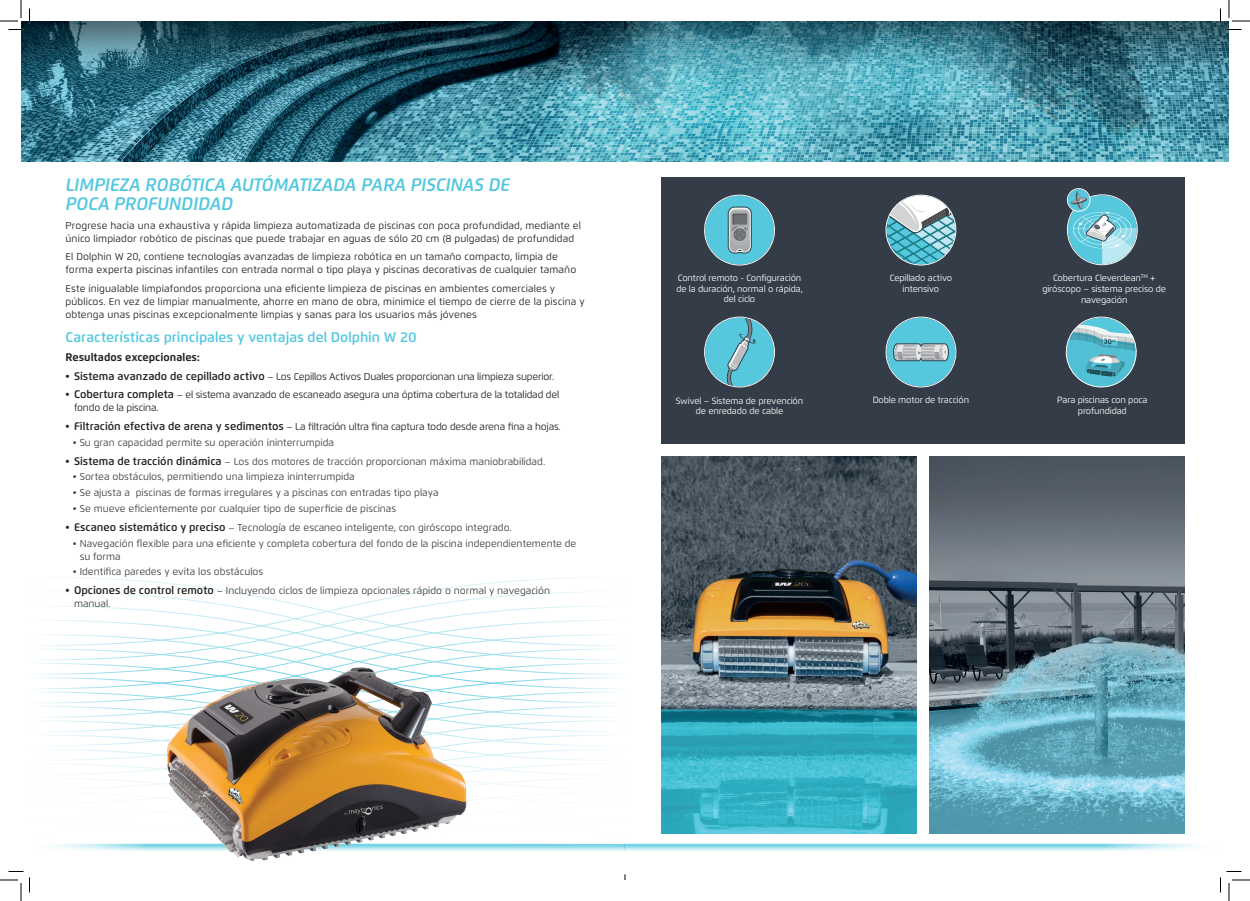
<style>
.page{position:relative;width:1250px;height:901px;background:#fff}
.page>*{position:absolute;margin:0;border:0;box-sizing:border-box;transform-origin:0 0}
.t1{font:italic 600 18px/18.8px "Flexo";letter-spacing:-.005em;color:#54c8df}
.t2{font:600 14px "Flexo";color:#54c8df}
.t3{font:700 11px "Flexo";color:#231f20}
.t4{font:10px/13px "Flexo";color:#3e3e3f}
.t5{font:10px/13px "Flexo";letter-spacing:.01em;color:#231f20}
.t6{font:10px/13px "Flexo";letter-spacing:-.02em;color:#231f20}
.t7{font:9px/10.8px "Flexo";letter-spacing:-.015em;color:#fff;text-align:center}
.s1{font-weight:600;font-size:11px}
.s2{font-weight:600;font-size:11px;color:#231f20}
</style>
<div class="page">
<img style="left:21px;top:21px;width:1208px;height:140px">
<img style="left:525px;top:812px;width:660px;height:40px">
<svg style="left:1102px;top:831px;width:95px;height:21px"></svg>
<img style="left:929px;top:456px;width:255px;height:377px">
<img style="left:661px;top:456px;width:255px;height:377px">
<div style="left:661px;top:177px;width:523px;height:266px;background:#343d47"></div>
<svg style="left:704px;top:317px;width:71px;height:71px"></svg>
<svg style="left:704px;top:195px;width:71px;height:70px"></svg>
<svg style="left:885px;top:195px;width:72px;height:71px"></svg>
<svg style="left:885px;top:317px;width:71px;height:70px"></svg>
<svg style="left:1065px;top:317px;width:71px;height:70px"></svg>
<svg style="left:1067px;top:188px;width:71px;height:78px"></svg>
<div style="left:443px;top:537px;width:182px;height:306px;background:#fff"></div>
<img style="left:102px;top:606px;width:423px;height:255px">
<svg style="left:0;top:0;width:30px;height:30px"></svg>
<svg style="left:0;top:871px;width:30px;height:30px"></svg>
<svg style="left:1219px;top:0;width:31px;height:30px"></svg>
<svg style="left:1220px;top:871px;width:30px;height:30px"></svg>
<h1 class="t1" style="left:66px;top:175px;width:446px">LIMPIEZA ROBÓTICA AUTÓMATIZADA PARA PISCINAS DE<br>POCA PROFUNDIDAD</h1>
<p class="t5" style="left:66px;top:219px;width:517px">Progrese hacia una exhaustiva y rápida limpieza automatizada de piscinas con poca profundidad, mediante el único limpiador robótico de piscinas que puede trabajar en aguas de sólo 20 cm 8( pulgadas) de profundidad</p>
<p class="t5" style="left:66px;top:250px;width:512px">El Dolphin W 20, contiene tecnologías avanzadas de limpieza robótica en un tamaño compacto, limpia de forma experta piscinas infantiles con entrada normal o tipo playa y piscinas decorativas de cualquier tamaño</p>
<p class="t5" style="left:66px;top:282px;width:520px">Este inigualable limpiafondos proporciona una eficiente limpieza de piscinas en ambientes comerciales y públicos. En vez de limpiar manualmente, ahorre en mano de obra, minimice el tiempo de cierre de la piscina y obtenga unas piscinas excepcionalmente limpias y sanas para los usuarios más jóvenes</p>
<h2 class="t2" style="left:66px;top:329px;width:353px">Características principales y ventajas del Dolphin W 20</h2>
<p class="t3" style="left:66px;top:350px;width:136px">Resultados excepcionales:</p>
<p class="t6" style="left:66px;top:370px;width:490px"><span class="s1">• Sistema avanzado de cepillado activo</span> – Los Cepillos Activos Duales proporcionan una limpieza superior.</p>
<p class="t6" style="left:74px;top:388px;width:487px;text-indent:-9px"><span class="s1">• Cobertura completa</span> – el sistema avanzado de escaneado asegura una óptima cobertura de la totalidad del fondo de la piscina.</p>
<p class="t6" style="left:66px;top:420px;width:497px"><span class="s1">• Filtración efectiva de arena y sedimentos</span> – La filtración ultra fina captura todo desde arena fina a hojas.</p>
<p class="t4" style="left:73px;top:436px;width:263px">• Su gran capacidad permite su operación ininterrumpida</p>
<p class="t4" style="left:66px;top:454px;width:481px"><span class="s2">• Sistema de tracción dinámica</span> – Los dos motores de tracción proporcionan máxima maniobrabilidad.</p>
<p class="t4" style="left:136px;top:469px;width:304px;line-height:15.8px;text-indent:-63px">• Sortea obstáculos, permitiendo una limpieza ininterrumpida<br>piscinas de formas irregulares ay piscinas con entradas tipo playa</p>
<p class="t4" style="left:73px;top:486px;width:59px">• Se ajusta a</p>
<p class="t4" style="left:73px;top:502px;width:325px">• Se mueve eficientemente por cualquier tipo de superficie de piscinas</p>
<p class="t4" style="left:66px;top:521px;width:448px"><span class="s2">• Escaneo sistemático y preciso</span> – Tecnología de escaneo inteligente, con giróscopo integrado.</p>
<p class="t4" style="left:80px;top:536px;width:498px;text-indent:-7px">• Navegación flexible para una eficiente y completa cobertura del fondo de la piscina independientemente de su forma</p>
<p class="t4" style="left:73px;top:565px;width:192px">• Identifica paredes y evita los obstáculos</p>
<p class="t4" style="left:74px;top:584px;width:478px;text-indent:-9px"><span class="s2">• Opciones de control remoto</span> – Incluyendo ciclos de limpieza opcionales rápido o normal y navegación manual.</p>
<p class="t7" style="left:676px;top:272px;width:128px">Control remoto - Configuración de la duración, normal o rápida, del ciclo</p>
<p class="t7" style="left:889px;top:273px;width:64px">Cepillado activo intensivo</p>
<p class="t7" style="left:1042px;top:273px;width:125px">Cobertura Cleverclean<sup>TM</sup> + giróscopo – sistema preciso de navegación</p>
<p class="t7" style="left:676px;top:395px;width:129px">Swivel – Sistema de prevención de enredado de cable</p>
<p class="t7" style="left:872px;top:394px;width:98px">Doble motor de tracción</p>
<p class="t7" style="left:1057px;top:394px;width:92px">Para piscinas con poca</p>
<p class="t7" style="left:1078px;top:405px;width:50px">profundidad</p>
</div>
